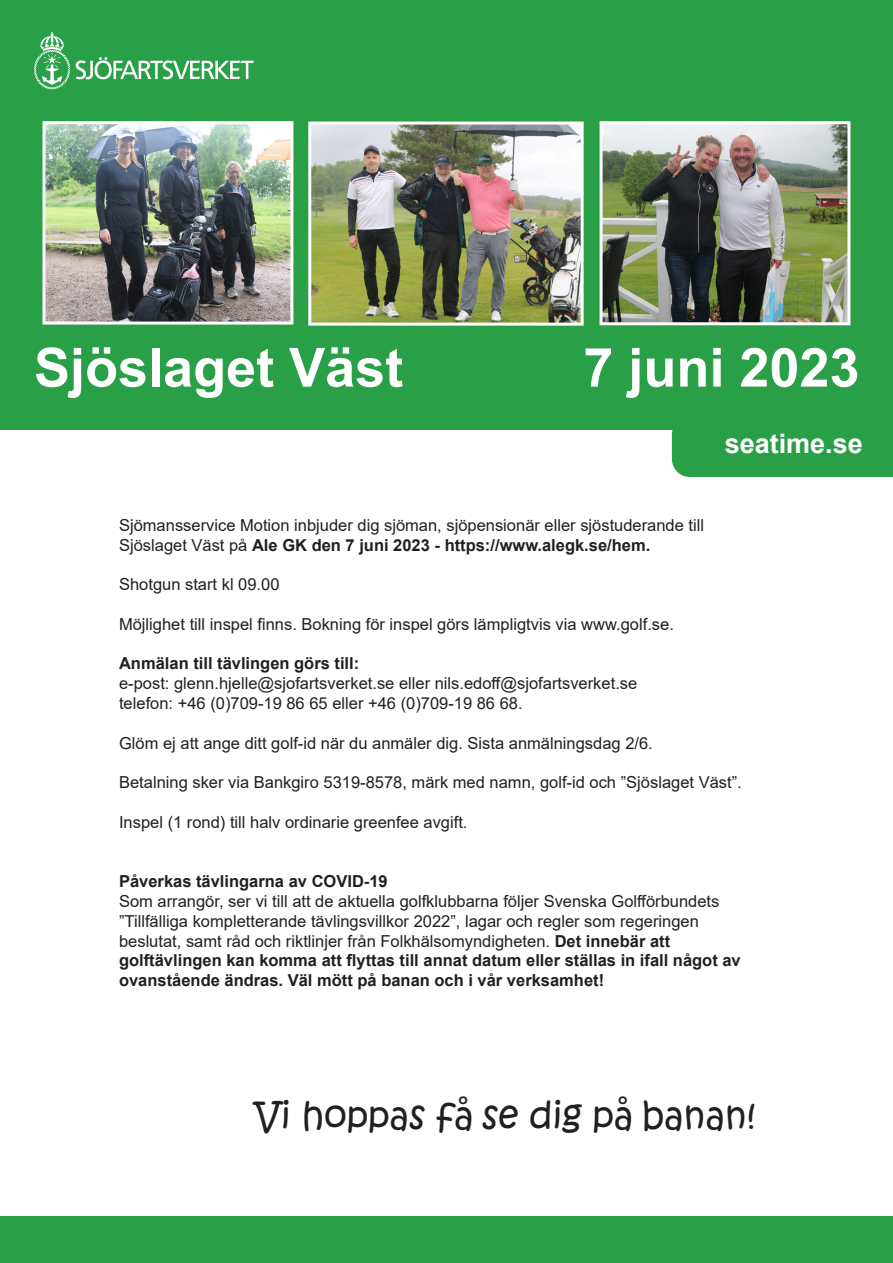
<style>
.page{position:relative;width:893px;height:1263px;background:#fff}
.page>*{position:absolute;margin:0;border:0;box-sizing:border-box;transform-origin:0 0}
.t1{font:700 54px "Arial";color:#fff}
.t2{font:36px "Kristen ITC";color:#231f20}
.t3{font:700 27px "Arial";color:#fff}
.t4{font:16.5px/19.8px "Arial";color:#231f20}
.t5{font:700 16.5px "Arial";color:#231f20}
.s1{font-weight:700}
</style>
<div class="page">
<div style="left:0;top:0;width:893px;height:429px;background:#29a047"></div>
<img style="left:604px;top:125px;width:242px;height:196px">
<div style="left:600px;top:121px;width:250px;height:204px;border:3px solid #fff"></div>
<img style="left:312px;top:126px;width:268px;height:196px">
<div style="left:308px;top:122px;width:276px;height:204px;border:3px solid #fff"></div>
<img style="left:47px;top:125px;width:242px;height:196px">
<div style="left:43px;top:121px;width:250px;height:204px;border:3px solid #fff"></div>
<svg style="left:34px;top:32px;width:220px;height:57px"></svg>
<div style="left:672px;top:429px;width:221px;height:48px;background:#29a047"></div>
<div style="left:0;top:1216px;width:893px;height:47px;background:#29a047"></div>
<p class="t1" style="left:34px;top:330px;width:371px">Sjöslaget Väst</p>
<p class="t1" style="left:583px;top:330px;width:278px">7 juni 2023</p>
<p class="t3" style="left:725px;top:425px;width:140px">seatime.se</p>
<p class="t4" style="left:119px;top:515px;width:587px">Sjömansservice Motion inbjuder dig sjöman, sjöpensionär eller sjöstuderande till<br>Sjöslaget Väst på <span class="s1">Ale GK den 7 juni 2023 - https://www.alegk.se/hem.</span></p>
<p class="t4" style="left:119px;top:574px;width:162px">Shotgun start kl 09.00</p>
<p class="t4" style="left:119px;top:614px;width:556px">Möjlighet till inspel finns. Bokning för inspel görs lämpligtvis via www.golf.se.</p>
<p class="t5" style="left:119px;top:652px;width:242px">Anmälan till tävlingen görs till:</p>
<p class="t4" style="left:119px;top:673px;width:520px">e-post: glenn.hjelle@sjofartsverket.se eller nils.edoff@sjofartsverket.se</p>
<p class="t4" style="left:119px;top:693px;width:405px">telefon: +46 (0)709-19 86 65 eller +46 (0)709-19 86 68.</p>
<p class="t4" style="left:119px;top:733px;width:535px">Glöm ej att ange ditt golf-id när du anmäler dig. Sista anmälningsdag 2/6.</p>
<p class="t4" style="left:119px;top:772px;width:624px">Betalning sker via Bankgiro 5319-8578, märk med namn, golf-id och ”Sjöslaget Väst”.</p>
<p class="t4" style="left:119px;top:812px;width:350px">Inspel (1 rond) till halv ordinarie greenfee avgift.</p>
<p class="t5" style="left:119px;top:870px;width:270px">Påverkas tävlingarna av COVID-19</p>
<p class="t4" style="left:119px;top:891px;width:623px">Som arrangör, ser vi till att de aktuella golfklubbarna följer Svenska Golfförbundets ”Tillfälliga kompletterande tävlingsvillkor 2022”, lagar och regler som regeringen beslutat, samt råd och riktlinjer från Folkhälsomyndigheten. <span class="s1">Det innebär att golftävlingen kan komma att flyttas till annat datum eller ställas in ifall något av ovanstående ändras. Väl mött på banan och i vår verksamhet!</span></p>
<p class="t2" style="left:255px;top:1091px;width:502px">Vi hoppas få se dig på banan!</p>
</div>
